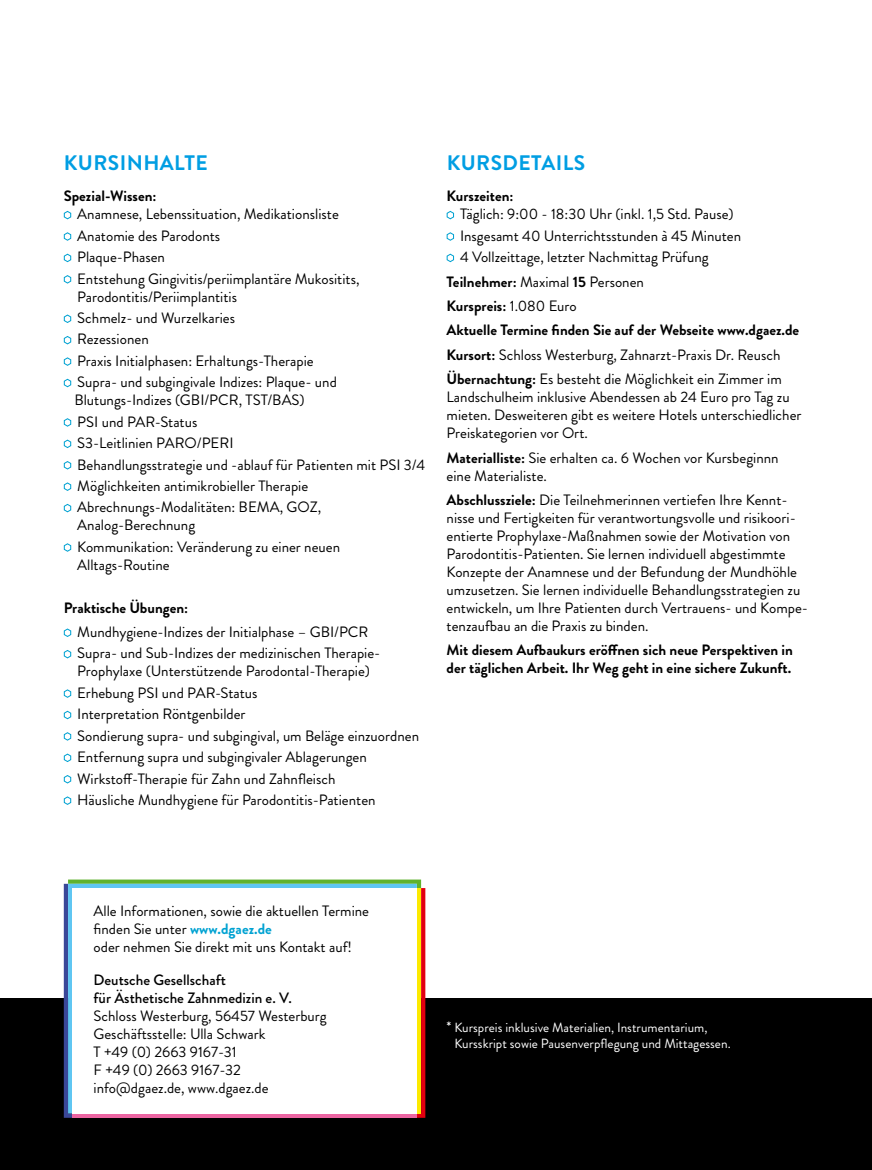
<style>
.page{position:relative;width:872px;height:1170px;background:#fff}
.page>*{position:absolute;margin:0;border:0;box-sizing:border-box;transform-origin:0 0}
.t1{font:700 21px "Brandon Grotesque";letter-spacing:.02em;color:#009ee3}
.t2{font:15px/21.5px "Brandon Grotesque";color:#000}
.t3{font:700 15px/18px "Brandon Grotesque";color:#000}
.t4{font:500 15px/18px "Brandon Grotesque";color:#000}
.t5{font:13.35px/16px "Brandon Grotesque";color:#fff}
.s1{font-weight:700}
.s2{font-weight:700;color:#00a2d2}
.s3{font-size:15px}
</style>
<div class="page">
<svg style="left:63px;top:210px;width:9px;height:10px"></svg>
<svg style="left:63px;top:232px;width:9px;height:9px"></svg>
<svg style="left:63px;top:253px;width:9px;height:10px"></svg>
<svg style="left:63px;top:275px;width:9px;height:9px"></svg>
<svg style="left:63px;top:314px;width:9px;height:9px"></svg>
<svg style="left:63px;top:336px;width:9px;height:9px"></svg>
<svg style="left:63px;top:357px;width:9px;height:9px"></svg>
<svg style="left:63px;top:378px;width:9px;height:10px"></svg>
<svg style="left:63px;top:418px;width:9px;height:9px"></svg>
<svg style="left:63px;top:439px;width:9px;height:9px"></svg>
<svg style="left:63px;top:461px;width:9px;height:9px"></svg>
<svg style="left:63px;top:482px;width:9px;height:9px"></svg>
<svg style="left:63px;top:503px;width:9px;height:10px"></svg>
<svg style="left:63px;top:543px;width:9px;height:9px"></svg>
<svg style="left:63px;top:628px;width:9px;height:9px"></svg>
<svg style="left:63px;top:650px;width:9px;height:9px"></svg>
<svg style="left:63px;top:689px;width:9px;height:9px"></svg>
<svg style="left:63px;top:710px;width:9px;height:9px"></svg>
<svg style="left:63px;top:732px;width:9px;height:9px"></svg>
<svg style="left:63px;top:753px;width:9px;height:9px"></svg>
<svg style="left:63px;top:775px;width:9px;height:9px"></svg>
<svg style="left:63px;top:796px;width:9px;height:9px"></svg>
<svg style="left:446px;top:210px;width:8px;height:10px"></svg>
<svg style="left:446px;top:232px;width:8px;height:9px"></svg>
<svg style="left:446px;top:253px;width:8px;height:10px"></svg>
<div style="left:0;top:998px;width:872px;height:171px;background:#000"></div>
<svg style="left:68px;top:879px;width:357px;height:238px;background:#7f9f8f"></svg>
<svg style="left:72px;top:1113px;width:345px;height:4px"></svg>
<hr style="left:417px;top:888px;width:4px;height:225px;background:#fcea00">
<div style="left:72px;top:888px;width:345px;height:225px;background:#fff"></div>
<h1 class="t1" style="left:64px;top:148px;width:145px">KURSINHALTE</h1>
<h1 class="t1" style="left:447px;top:148px;width:140px">KURSDETAILS</h1>
<p class="t3" style="left:64px;top:187px;width:94px">Spezial-Wissen:</p>
<p class="t2" style="left:77px;top:204px;width:284px">Anamnese, Lebenssituation, Medikationsliste Anatomie des Parodonts<br>Plaque-Phasen<br>Entstehung Gingivitis/periimplantäre Mukositits,</p>
<p class="t2" style="left:77px;top:286px;width:261px">Parodontitis/Periimplantitis<br>Schmelz- und Wurzelkaries<br>Rezessionen<br>Praxis Initialphasen: Erhaltungs-Therapie Supra- und subgingivale Indizes: Plaque- und</p>
<p class="t2" style="left:75px;top:389px;width:352px">Blutungs-Indizes (GBI/PCR, TST/BAS)<br>PSI und PAR-Status<br>S3-Leitlinien PARO/PERI<br>Behandlungsstrategie und -ablauf für Patienten mit PSI 3/4<br>Möglichkeiten antimikrobieller Therapie Abrechnungs-Modalitäten: BEMA, GOZ,</p>
<p class="t2" style="left:77px;top:514px;width:264px">Analog-Berechnung<br>Kommunikation: Veränderung zu einer neuen</p>
<p class="t2" style="left:77px;top:554px;width:94px">Alltags-Routine</p>
<p class="t3" style="left:64px;top:598px;width:126px">Praktische Übungen:</p>
<p class="t2" style="left:77px;top:621px;width:305px">Mundhygiene-Indizes der Initialphase – GBI/PCR<br>Supra- und Sub-Indizes der medizinischen Therapie-</p>
<p class="t2" style="left:77px;top:660px;width:343px">Prophylaxe (Unterstützende Parodontal-Therapie)<br>Erhebung PSI und PAR-Status<br>Interpretation Röntgenbilder<br>Sondierung supra- und subgingival, um Beläge einzuordnen Entfernung supra und subgingivaler Ablagerungen Wirkstoff-Therapie für Zahn und Zahnfleisch<br>Häusliche Mundhygiene für Parodontitis-Patienten</p>
<p class="t3" style="left:446px;top:187px;width:68px">Kurszeiten:</p>
<p class="t2" style="left:460px;top:204px;width:283px">Täglich: 9:00 - 18:30 Uhr (inkl. 1,5 Std. Pause)<br>Insgesamt 40 Unterrichtsstunden à 45 Minuten<br>4 Vollzeittage, letzter Nachmittag Prüfung</p>
<p class="t2" style="left:446px;top:269px;width:354px;line-height:24.3px"><span class="s1">Teilnehmer:</span> Maximal <span class="s1">15</span> Personen<br><span class="s1">Kurspreis:</span> 1.080 Euro<br><span class="s1">Aktuelle Termine finden Sie auf der Webseite www.dgaez.de Kursort:</span> Schloss Westerburg, Zahnarzt-Praxis Dr. Reusch <span class="s1">Übernachtung:</span> Es besteht die Möglichkeit ein Zimmer im</p>
<p class="t2" style="left:446px;top:388px;width:356px;line-height:18px">Landschulheim inklusive Abendessen ab 24 Euro pro Tag zu mieten. Desweiteren gibt es weitere Hotels unterschiedlicher<br>Preiskategorien vor Ort.</p>
<p class="t2" style="left:446px;top:448px;width:333px;line-height:18px"><span class="s1">Materialliste:</span> Sie erhalten ca. 6 Wochen vor Kursbeginnn eine Materialiste.</p>
<p class="t2" style="left:446px;top:491px;width:363px;line-height:18px"><span class="s1">Abschlussziele:</span> Die Teilnehmerinnen vertiefen Ihre Kennt&shy;nisse und Fertigkeiten für verantwortungsvolle und risikoori&shy;entierte Prophylaxe-Maßnahmen sowie der Motivation von Parodontitis-Patienten. Sie lernen individuell abgestimmte Konzepte der Anamnese und der Befundung der Mundhöhle umzusetzen. Sie lernen individuelle Behandlungsstrategien zu entwickeln, um Ihre Patienten durch Vertrauens- und Kompe&shy;tenzaufbau an die Praxis zu binden.</p>
<p class="t3" style="left:446px;top:641px;width:348px">Mit diesem Aufbaukurs eröffnen sich neue Perspektiven in der täglichen Arbeit. Ihr Weg geht in eine sichere Zukunft.</p>
<p class="t2" style="left:94px;top:902px;width:277px;line-height:18px">Alle Informationen, sowie die aktuellen Termine finden Sie unter <span class="s2">www.dgaez.de<br></span>oder nehmen Sie direkt mit uns Kontakt auf!</p>
<p class="t4" style="left:94px;top:970px;width:200px">Deutsche Gesellschaft<br>für Ästhetische Zahnmedizin e. V.</p>
<p class="t2" style="left:94px;top:1006px;width:235px;line-height:18px">Schloss Westerburg, 56457 Westerburg<br>Geschäftsstelle: Ulla Schwark<br>T +49 (0) 2663 9167-31<br>F +49 (0) 2663 9167-32 info@dgaez.de, www.dgaez.de</p>
<p class="t5" style="left:454px;top:1019px;width:278px;text-indent:-8px"><span class="s3">*</span> Kurspreis inklusive Materialien, Instrumentarium,<br>Kursskript sowie Pausenverpflegung und Mittagessen.</p>
</div>
